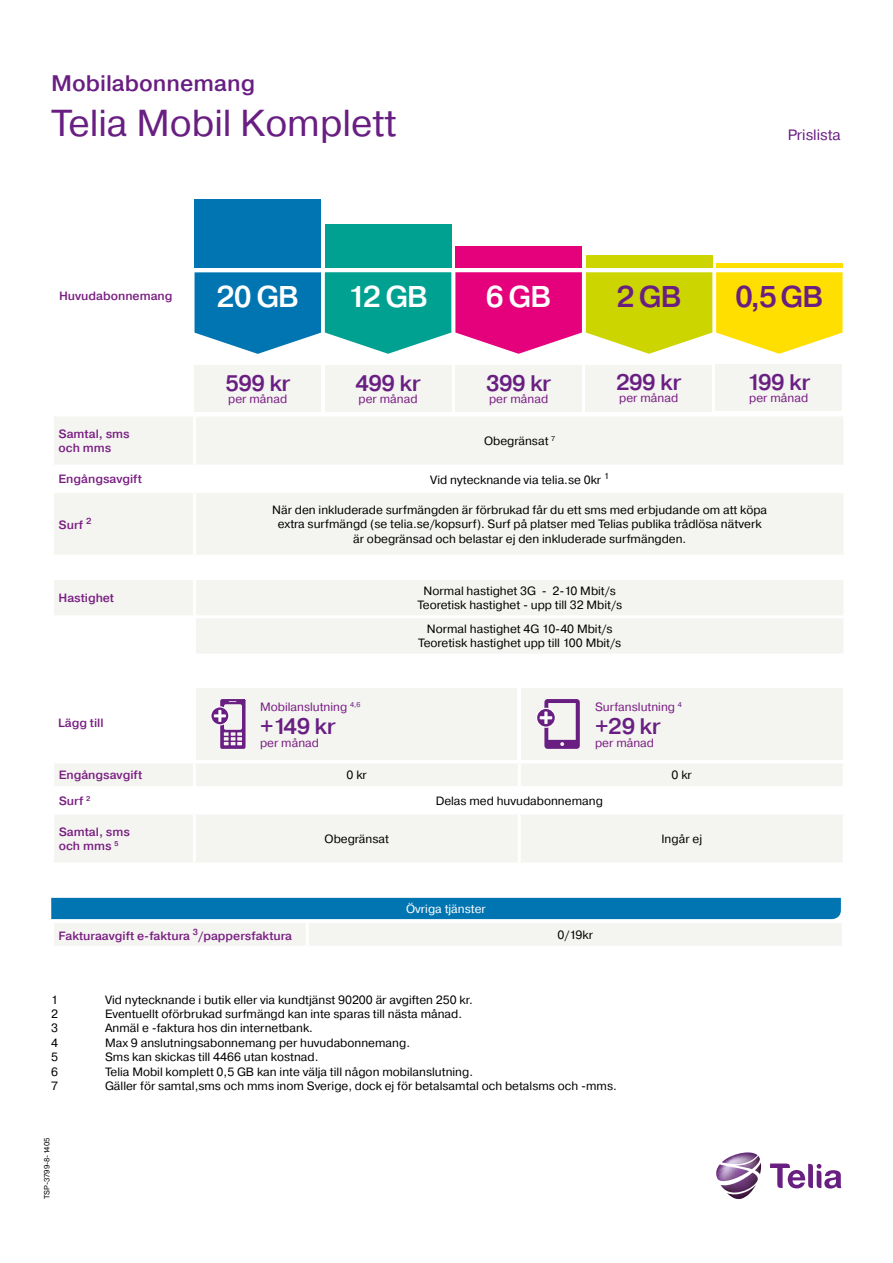
<style>
.page{position:relative;width:893px;height:1263px;background:#fff}
.page>*{position:absolute;margin:0;border:0;box-sizing:border-box;transform-origin:0 0}
.t1{font:37.5px "Pragmatica";color:#691f82}
.t2{font:500 30px "Pragmatica";letter-spacing:-.04em;color:#fff}
.t3{font:500 30px "Pragmatica";color:#691f82}
.t4{font:500 22.5px "Pragmatica";letter-spacing:-.02em;color:#691f82}
.t5{font:500 22.5px "Pragmatica";color:#691f82}
.t6{font:15px "Pragmatica";color:#691f82}
.t7{font:12px/14.4px "Pragmatica";color:#000;text-align:center}
.t8{font:500 12px/14.4px "Pragmatica";color:#791d82}
.t9{font:12px "Pragmatica";color:#791d82}
.t10{font:12px "Pragmatica";color:#fff}
.t11{font:7.5px "Pragmatica";color:#000}
</style>
<div class="page">
<svg style="left:195px;top:272px;width:648px;height:82px;background:#9ca073"></svg>
<div style="left:716px;top:263px;width:127px;height:5px;background:#ffdf00"></div>
<div style="left:585px;top:365px;width:127px;height:47px;background:#f4f4f1"></div>
<div style="left:715px;top:364px;width:127px;height:47px;background:#f4f4f1"></div>
<div style="left:455px;top:365px;width:127px;height:47px;background:#f4f4f1"></div>
<div style="left:325px;top:365px;width:126px;height:47px;background:#f4f4f1"></div>
<div style="left:195px;top:365px;width:126px;height:47px;background:#f4f4f1"></div>
<div style="left:586px;top:255px;width:126px;height:13px;background:#ccd500"></div>
<div style="left:455px;top:246px;width:127px;height:22px;background:#e5007c"></div>
<div style="left:325px;top:224px;width:126px;height:44px;background:#00a191"></div>
<div style="left:195px;top:200px;width:126px;height:68px;background:#0075b2"></div>
<svg style="left:770px;top:1163px;width:71px;height:25px"></svg>
<svg style="left:716px;top:1152px;width:45px;height:47px"></svg>
<svg style="left:54px;top:417px;width:789px;height:236px;fill:#f4f4f1"></svg>
<div style="left:53px;top:617px;width:142px;height:38px;background:#fff"></div>
<hr style="left:193px;top:468px;width:3px;height:22px;background:#fff">
<hr style="left:51px;top:490px;width:144px;height:3px;background:#fff">
<hr style="left:195px;top:490px;width:651px;height:3px;background:#fff">
<hr style="left:193px;top:493px;width:3px;height:62px;background:#fff">
<hr style="left:51px;top:555px;width:144px;height:3px;background:#fff">
<hr style="left:195px;top:555px;width:651px;height:3px;background:#fff">
<hr style="left:193px;top:558px;width:3px;height:19px;background:#fff">
<hr style="left:51px;top:577px;width:144px;height:3px;background:#fff">
<hr style="left:195px;top:577px;width:651px;height:3px;background:#fff">
<hr style="left:193px;top:580px;width:3px;height:35px;background:#fff">
<hr style="left:51px;top:615px;width:144px;height:3px;background:#fff">
<hr style="left:195px;top:615px;width:651px;height:3px;background:#fff">
<hr style="left:193px;top:618px;width:3px;height:36px;background:#fff">
<hr style="left:51px;top:465px;width:144px;height:3px;background:#fff">
<hr style="left:193px;top:417px;width:3px;height:48px;background:#fff">
<hr style="left:195px;top:465px;width:651px;height:3px;background:#fff">
<svg style="left:54px;top:764px;width:789px;height:98px;fill:#f4f4f1"></svg>
<hr style="left:193px;top:763px;width:3px;height:23px;background:#fff">
<hr style="left:518px;top:763px;width:3px;height:23px;background:#fff">
<hr style="left:51px;top:786px;width:143px;height:3px;background:#fff">
<hr style="left:194px;top:786px;width:325px;height:3px;background:#fff">
<hr style="left:193px;top:789px;width:3px;height:22px;background:#fff">
<hr style="left:519px;top:786px;width:327px;height:3px;background:#fff">
<hr style="left:51px;top:811px;width:143px;height:3px;background:#fff">
<hr style="left:194px;top:811px;width:325px;height:3px;background:#fff">
<hr style="left:193px;top:814px;width:3px;height:48px;background:#fff">
<hr style="left:519px;top:811px;width:327px;height:3px;background:#fff">
<hr style="left:518px;top:814px;width:3px;height:48px;background:#fff">
<svg style="left:51px;top:898px;width:791px;height:47px"></svg>
<hr style="left:51px;top:920px;width:256px;height:3px;background:#fff">
<hr style="left:51px;top:923px;width:3px;height:23px;background:#fff">
<hr style="left:307px;top:920px;width:538px;height:3px;background:#fff">
<hr style="left:306px;top:923px;width:3px;height:23px;background:#fff">
<div style="left:196px;top:689px;width:321px;height:71px;background:#f4f4f1"></div>
<div style="left:522px;top:689px;width:321px;height:71px;background:#f4f4f1"></div>
<svg style="left:537px;top:708px;width:18px;height:19px"></svg>
<div style="left:536px;top:708px;width:20px;height:20px;border:1px solid #fff;border-radius:50%"></div>
<svg style="left:540px;top:699px;width:40px;height:50px"></svg>
<svg style="left:211px;top:707px;width:18px;height:18px"></svg>
<div style="left:210px;top:706px;width:19px;height:19px;border:1px solid #fff;border-radius:50%"></div>
<svg style="left:214px;top:699px;width:32px;height:50px"></svg>
<h3 class="t5" style="left:51px;top:68px;width:206px">Mobilabonnemang</h3>
<h1 class="t1" style="left:51px;top:100px;width:347px">Telia Mobil Komplett</h1>
<p class="t6" style="left:788px;top:126px;width:55px">Prislista</p>
<p class="t8" style="left:59px;top:289px;width:115px">Huvudabonnemang</p>
<h2 class="t2" style="left:216px;top:277px;width:84px">20 GB</h2>
<h2 class="t2" style="left:348px;top:277px;width:82px">12 GB</h2>
<h2 class="t2" style="left:486px;top:277px;width:67px">6 GB</h2>
<h2 class="t3" style="left:616px;top:277px;width:67px">2 GB</h2>
<h2 class="t3" style="left:735px;top:277px;width:90px">0,5 GB</h2>
<h3 class="t4" style="left:225px;top:369px;width:67px">599 kr</h3>
<p class="t9" style="left:228px;top:391px;width:61px">per månad</p>
<h3 class="t4" style="left:355px;top:368px;width:67px">499 kr</h3>
<p class="t9" style="left:359px;top:391px;width:61px">per månad</p>
<h3 class="t4" style="left:486px;top:368px;width:67px">399 kr</h3>
<p class="t9" style="left:489px;top:391px;width:61px">per månad</p>
<h3 class="t4" style="left:616px;top:368px;width:67px">299 kr</h3>
<p class="t9" style="left:619px;top:391px;width:61px">per månad</p>
<h3 class="t4" style="left:747px;top:368px;width:65px">199 kr</h3>
<p class="t9" style="left:749px;top:390px;width:61px">per månad</p>
<p class="t8" style="left:59px;top:426px;width:73px">Samtal, sms och mms</p>
<p class="t7" style="left:484px;top:434px;width:73px">Obegränsat <sup>7</sup></p>
<p class="t8" style="left:59px;top:472px;width:85px">Engångsavgift</p>
<p class="t7" style="left:430px;top:473px;width:181px">Vid nytecknande via telia.se 0kr <sup>1</sup></p>
<p class="t8" style="left:59px;top:518px;width:34px">Surf <sup>2</sup></p>
<p class="t7" style="left:272px;top:503px;width:497px">När den inkluderade surfmängden är förbrukad får du ett sms med erbjudande om att köpa extra surfmängd (se telia.se/kopsurf). Surf på platser med Telias publika trådlösa nätverk är obegränsad och belastar ej den inkluderade surfmängden.</p>
<p class="t8" style="left:59px;top:590px;width:57px">Hastighet</p>
<p class="t7" style="left:417px;top:584px;width:206px">Normal hastighet 3G - 2-10 Mbit/s<br>Teoretisk hastighet - upp till 32 Mbit/s</p>
<p class="t7" style="left:418px;top:622px;width:205px">Normal hastighet 4G 10-40 Mbit/s<br>Teoretisk hastighet upp till 100 Mbit/s</p>
<p class="t8" style="left:58px;top:716px;width:47px">Lägg till</p>
<p class="t9" style="left:260px;top:700px;width:102px">Mobilanslutning <sup>4,6</sup></p>
<h3 class="t4" style="left:260px;top:712px;width:77px">+149 kr</h3>
<p class="t9" style="left:260px;top:736px;width:61px">per månad</p>
<p class="t9" style="left:595px;top:700px;width:88px">Surfanslutning <sup>4</sup></p>
<h3 class="t4" style="left:595px;top:712px;width:67px">+29 kr</h3>
<p class="t9" style="left:595px;top:736px;width:61px">per månad</p>
<p class="t8" style="left:59px;top:767px;width:85px">Engångsavgift</p>
<p class="t7" style="left:347px;top:768px;width:22px">0 kr</p>
<p class="t7" style="left:672px;top:768px;width:22px">0 kr</p>
<p class="t8" style="left:59px;top:793px;width:33px">Surf <sup>2</sup></p>
<p class="t7" style="left:436px;top:793px;width:169px">Delas med huvudabonnemang</p>
<p class="t8" style="left:59px;top:824px;width:73px">Samtal, sms och mms <sup>5</sup></p>
<p class="t7" style="left:325px;top:832px;width:66px">Obegränsat</p>
<p class="t7" style="left:661px;top:832px;width:42px">Ingår ej</p>
<p class="t10" style="left:406px;top:901px;width:81px">Övriga tjänster</p>
<p class="t8" style="left:59px;top:928px;width:235px">Fakturaavgift e-faktura <sup>3</sup>/pappersfaktura</p>
<p class="t7" style="left:557px;top:927px;width:37px">0/19kr</p>
<p class="t7" style="left:51px;top:992px;width:8px">1</p>
<p class="t7" style="left:105px;top:992px;width:369px">Vid nytecknande i butik eller via kundtjänst 90200 är avgiften 250 kr.</p>
<p class="t7" style="left:51px;top:1007px;width:8px">2</p>
<p class="t7" style="left:105px;top:1007px;width:359px">Eventuellt oförbrukad surfmängd kan inte sparas till nästa månad.</p>
<p class="t7" style="left:51px;top:1021px;width:8px">3</p>
<p class="t7" style="left:105px;top:1021px;width:209px">Anmäl e -faktura hos din internetbank.</p>
<p class="t7" style="left:51px;top:1036px;width:8px">4</p>
<p class="t7" style="left:105px;top:1036px;width:307px">Max 9 anslutningsabonnemang per huvudabonnemang.</p>
<p class="t7" style="left:51px;top:1050px;width:8px">5</p>
<p class="t7" style="left:105px;top:1050px;width:215px">Sms kan skickas till 4466 utan kostnad.</p>
<p class="t7" style="left:51px;top:1064px;width:8px">6</p>
<p class="t7" style="left:105px;top:1064px;width:370px">Telia Mobil komplett 0,5 GB kan inte välja till någon mobilanslutning.</p>
<p class="t7" style="left:51px;top:1079px;width:8px">7</p>
<p class="t7" style="left:105px;top:1079px;width:513px">Gäller för samtal,sms och mms inom Sverige, dock ej för betalsamtal och betalsms och -mms.</p>
<p class="t11" style="left:42px;top:1199px;width:63px;rotate:-90deg">TSP-3799-8-1405</p>
</div>
